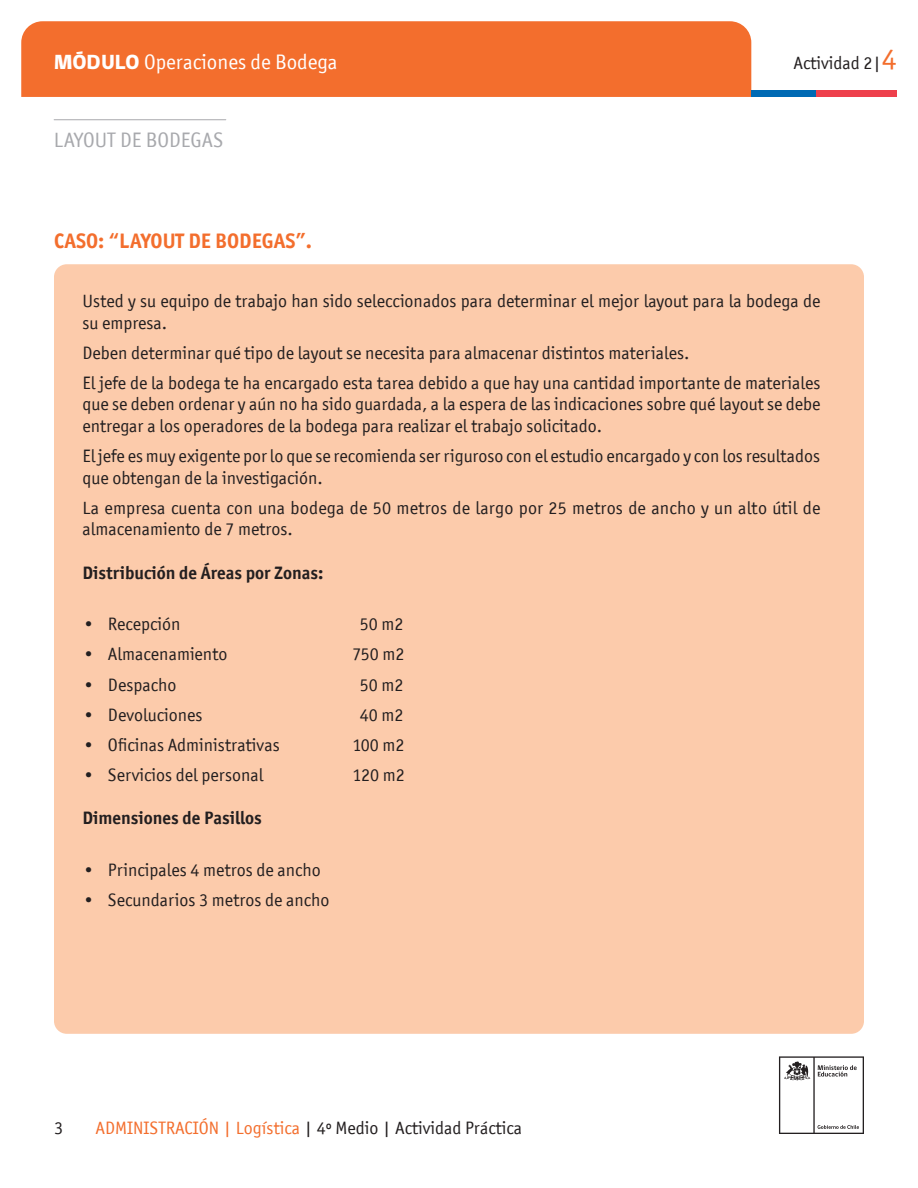
<style>
.page{position:relative;width:918px;height:1188px;background:#fff}
.page>*{position:absolute;margin:0;border:0;box-sizing:border-box;transform-origin:0 0}
.t1{font:21px "Officina San ITC";color:#fff}
.t2{font:700 21px "Officina San ITC";color:#f36e2d}
.t3{font:21px "Officina San ITC";color:#a8a9ad}
.t4{font:18px/21.6px "Officina San ITC";color:#231f20}
.t5{font:700 18px "Officina San ITC";color:#231f20}
.s1{font-family:"gob CL";font-weight:800}
.s2{font-size:30px;color:#f36e2d}
.s3{color:#f36e2d}
</style>
<div class="page">
<svg style="left:779px;top:1056px;width:85px;height:78px"></svg>
<div style="left:21px;top:21px;width:730px;height:76px;background:#f36e2d"></div>
<div style="left:751px;top:90px;width:65px;height:7px;background:#006ab4"></div>
<div style="left:816px;top:90px;width:81px;height:7px;background:#ee404c"></div>
<hr style="left:54px;top:119px;width:172px;height:1px;background:#a8a9ad">
<div style="left:54px;top:264px;width:810px;height:770px;background:#fccbab;border-radius:13px"></div>
<p class="t1" style="left:54px;top:50px;width:285px"><span class="s1">MÓDULO</span> Operaciones de Bodega</p>
<p class="t4" style="left:794px;top:52px;width:105px">Actividad 2|<span class="s2">4</span></p>
<p class="t3" style="left:54px;top:127px;width:171px">LAYOUT DE BODEGAS</p>
<p class="t2" style="left:54px;top:228px;width:260px">CASO: “LAYOUT DE BODEGAS”.</p>
<p class="t4" style="left:82px;top:290px;width:740px">Usted y su equipo de trabajo han sido seleccionados para determinar el mejor layout para la bodega de su empresa.</p>
<p class="t4" style="left:82px;top:338px;width:740px;line-height:30.2px">Deben determinar qué tipo de layout se necesita para almacenar distintos materiales.<br>El jefe de la bodega te ha encargado esta tarea debido a que hay una cantidad importante de materiales</p>
<p class="t4" style="left:82px;top:393px;width:740px">que se deben ordenar y aún no ha sido guardada, a la espera de las indicaciones sobre qué layout se debe entregar a los operadores de la bodega para realizar el trabajo solicitado.</p>
<p class="t4" style="left:82px;top:445px;width:739px">El jefe es muy exigente por lo que se recomienda ser riguroso con el estudio encargado y con los resultados que obtengan de la investigación.</p>
<p class="t4" style="left:82px;top:497px;width:739px">La empresa cuenta con una bodega de 50 metros de largo por 25 metros de ancho y un alto útil de almacenamiento de 7 metros.</p>
<p class="t5" style="left:82px;top:561px;width:243px">Distribución de Áreas por Zonas:</p>
<p class="t4" style="left:82px;top:613px;width:99px">• Recepción</p>
<p class="t4" style="left:360px;top:613px;width:45px">50 m2</p>
<p class="t4" style="left:82px;top:643px;width:146px">• Almacenamiento</p>
<p class="t4" style="left:352px;top:643px;width:54px">750 m2</p>
<p class="t4" style="left:82px;top:674px;width:95px">• Despacho</p>
<p class="t4" style="left:360px;top:674px;width:45px">50 m2</p>
<p class="t4" style="left:82px;top:704px;width:121px">• Devoluciones</p>
<p class="t4" style="left:360px;top:704px;width:45px">40 m2</p>
<p class="t4" style="left:82px;top:734px;width:199px">• Oficinas Administrativas</p>
<p class="t4" style="left:352px;top:734px;width:54px">100 m2</p>
<p class="t4" style="left:82px;top:764px;width:182px">• Servicios del personal</p>
<p class="t4" style="left:352px;top:764px;width:54px">120 m2</p>
<p class="t5" style="left:82px;top:807px;width:181px">Dimensiones de Pasillos</p>
<p class="t4" style="left:82px;top:859px;width:240px">• Principales 4 metros de ancho</p>
<p class="t4" style="left:82px;top:889px;width:249px">• Secundarios 3 metros de ancho</p>
<p class="t4" style="left:54px;top:1117px;width:10px">3</p>
<p class="t4" style="left:95px;top:1117px;width:428px"><span class="s3">ADMINISTRACIÓN | Logística</span> | 4º Medio | Actividad Práctica</p>
</div>
